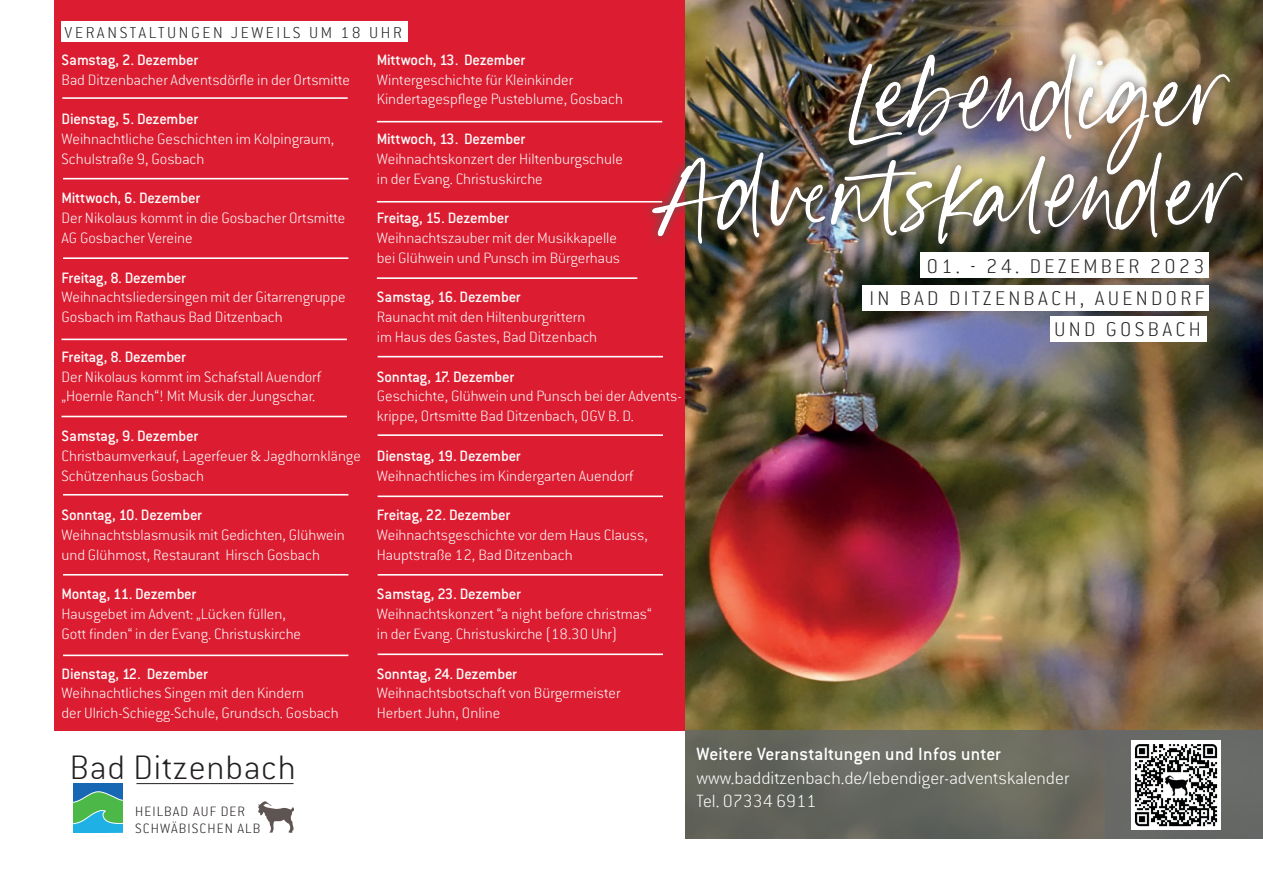
<style>
.page{position:relative;width:1263px;height:893px;background:#fff}
.page>*{position:absolute;margin:0;border:0;box-sizing:border-box;transform-origin:0 0}
.t1{font:108px "Goldney";color:#fff}
.t2{font:200 37.35px "Conduit ITC Pro";letter-spacing:.025em;color:#231f20}
.t3{font:200 21.75px/31px "Conduit ITC Pro";letter-spacing:.15em;color:#231f20;text-align:right}
.t4{font:200 19.5px/23.4px "Conduit ITC Pro";color:#fff}
.t5{font:500 19.5px "Conduit ITC Pro";letter-spacing:.005em;color:#fff}
.t6{font:200 17.4px "Conduit ITC Pro";letter-spacing:.15em;color:#231f20}
.t7{font:200 16.5px/19.8px "Conduit ITC Pro";color:#fcfcfc}
.t8{font:500 16.5px "Conduit ITC Pro";letter-spacing:-.02em;color:#fcfcfc}
.t9{font:200 14.85px/17.9px "Conduit ITC Pro";letter-spacing:.07em;color:#231f20}
</style>
<div class="page">
<img style="left:685px;top:0;width:578px;height:731px">
<div style="left:54px;top:0;width:631px;height:734px;background:#dc1d31"></div>
<div style="left:685px;top:731px;width:421px;height:108px;background:#65665d"></div>
<div style="left:1106px;top:731px;width:157px;height:108px;background:#666969"></div>
<div style="left:43px;top:731px;width:642px;height:115px;background:#fff"></div>
<div style="left:598px;top:130px;width:665px;height:150px;background:#fff;opacity:.95"></div>
<div style="left:705px;top:32px;width:558px;height:150px;background:#fff;opacity:.75"></div>
<div style="left:920px;top:253px;width:289px;height:25px;background:#fff"></div>
<div style="left:62px;top:21px;width:346px;height:21px;background:#fff"></div>
<div style="left:862px;top:285px;width:347px;height:26px;background:#fff"></div>
<div style="left:1051px;top:316px;width:156px;height:26px;background:#fff"></div>
<img style="left:1131px;top:740px;width:89px;height:89px">
<svg style="left:258px;top:801px;width:36px;height:32px"></svg>
<hr style="left:136px;top:783px;width:158px;height:1px;background:#231f20">
<div style="left:73px;top:783px;width:49px;height:49px;background:#1768b4"></div>
<svg style="left:73px;top:791px;width:49px;height:41px;background:#42b08e"></svg>
<hr style="left:62px;top:97px;width:286px;height:2px;background:#fff">
<hr style="left:63px;top:178px;width:285px;height:1px;background:#fff">
<hr style="left:63px;top:257px;width:285px;height:2px;background:#fff">
<hr style="left:62px;top:339px;width:285px;height:1px;background:#fff">
<hr style="left:62px;top:416px;width:285px;height:1px;background:#fff">
<hr style="left:63px;top:494px;width:285px;height:1px;background:#fff">
<hr style="left:63px;top:574px;width:285px;height:2px;background:#fff">
<hr style="left:63px;top:655px;width:285px;height:1px;background:#fff">
<hr style="left:377px;top:121px;width:285px;height:1px;background:#fff">
<hr style="left:377px;top:201px;width:285px;height:2px;background:#fff">
<hr style="left:377px;top:277px;width:260px;height:2px;background:#fff">
<hr style="left:378px;top:356px;width:285px;height:1px;background:#fff">
<hr style="left:378px;top:434px;width:285px;height:2px;background:#fff">
<hr style="left:378px;top:495px;width:285px;height:2px;background:#fff">
<hr style="left:378px;top:574px;width:285px;height:2px;background:#fff">
<hr style="left:378px;top:653px;width:285px;height:2px;background:#fff">
<p class="t6" style="left:65px;top:23px;width:339px">VERANSTALTUNGEN JEWEILS UM 18 UHR</p>
<p class="t8" style="left:62px;top:50px;width:138px">Samstag, 2. Dezember</p>
<p class="t7" style="left:62px;top:70px;width:290px">Bad Ditzenbacher Adventsdörfle in der Ortsmitte</p>
<p class="t8" style="left:62px;top:110px;width:138px">Dienstag, 5. Dezember</p>
<p class="t7" style="left:62px;top:129px;width:274px">Weihnachtliche Geschichten im Kolpingraum,<br>Schulstraße 9, Gosbach</p>
<p class="t8" style="left:62px;top:189px;width:140px">Mittwoch, 6. Dezember</p>
<p class="t7" style="left:62px;top:208px;width:285px">Der Nikolaus kommt in die Gosbacher Ortsmitte<br>AG Gosbacher Vereine</p>
<p class="t8" style="left:62px;top:268px;width:126px">Freitag, 8. Dezember</p>
<p class="t7" style="left:62px;top:288px;width:286px">Weihnachtsliedersingen mit der Gitarrengruppe<br>Gosbach im Rathaus Bad Ditzenbach</p>
<p class="t8" style="left:62px;top:347px;width:126px">Freitag, 8. Dezember</p>
<p class="t7" style="left:62px;top:367px;width:261px">Der Nikolaus kommt im Schafstall Auendorf „Hoernle Ranch“! Mit Musik der Jungschar.</p>
<p class="t8" style="left:62px;top:427px;width:138px">Samstag, 9. Dezember</p>
<p class="t7" style="left:62px;top:446px;width:301px">Christbaumverkauf, Lagerfeuer &amp; Jagdhornklänge<br>Schützenhaus Gosbach</p>
<p class="t8" style="left:62px;top:506px;width:142px">Sonntag, 10. Dezember</p>
<p class="t7" style="left:62px;top:525px;width:285px">Weihnachtsblasmusik mit Gedichten, Glühwein und Glühmost, Restaurant Hirsch Gosbach</p>
<p class="t8" style="left:62px;top:585px;width:136px">Montag, 11. Dezember</p>
<p class="t7" style="left:62px;top:604px;width:241px">Hausgebet im Advent: „Lücken füllen,<br>Gott finden“ in der Evang. Christuskirche</p>
<p class="t8" style="left:62px;top:664px;width:148px">Dienstag, 12. Dezember</p>
<p class="t7" style="left:62px;top:684px;width:279px">Weihnachtliches Singen mit den Kindern<br>der Ulrich-Schiegg-Schule, Grundsch. Gosbach</p>
<h2 class="t2" style="left:70px;top:748px;width:227px">Bad Ditzenbach</h2>
<p class="t9" style="left:135px;top:802px;width:127px">HEILBAD AUF DER<br>SCHWÄBISCHEN ALB</p>
<h1 class="t1" style="left:845px;top:33px;width:391px">Lebendiger</h1>
<p class="t8" style="left:377px;top:50px;width:150px">Mittwoch, 13. Dezember</p>
<p class="t7" style="left:377px;top:70px;width:248px">Wintergeschichte für Kleinkinder<br>Kindertagespflege Pusteblume, Gosbach</p>
<p class="t8" style="left:377px;top:130px;width:150px">Mittwoch, 13. Dezember</p>
<p class="t7" style="left:377px;top:149px;width:247px">Weihnachtskonzert der Hiltenburgschule in der Evang. Christuskirche</p>
<p class="t8" style="left:377px;top:209px;width:134px">Freitag, 15. Dezember</p>
<p class="t7" style="left:377px;top:228px;width:245px">Weihnachtszauber mit der Musikkapelle bei Glühwein und Punsch im Bürgerhaus</p>
<p class="t8" style="left:377px;top:288px;width:146px">Samstag, 16. Dezember</p>
<p class="t7" style="left:377px;top:307px;width:222px">Raunacht mit den Hiltenburgrittern im Haus des Gastes, Bad Ditzenbach</p>
<p class="t8" style="left:377px;top:367px;width:139px">Sonntag, 17. Dezember</p>
<p class="t7" style="left:377px;top:387px;width:306px">Geschichte, Glühwein und Punsch bei der Advents&shy;krippe, Ortsmitte Bad Ditzenbach, OGV B. D.</p>
<p class="t8" style="left:377px;top:446px;width:145px">Dienstag, 19. Dezember</p>
<p class="t7" style="left:377px;top:466px;width:258px">Weihnachtliches im Kindergarten Auendorf</p>
<p class="t8" style="left:377px;top:506px;width:135px">Freitag, 22. Dezember</p>
<p class="t7" style="left:377px;top:525px;width:273px">Weihnachtsgeschichte vor dem Haus Clauss,<br>Hauptstraße 12, Bad Ditzenbach</p>
<p class="t8" style="left:377px;top:585px;width:146px">Samstag, 23. Dezember</p>
<p class="t7" style="left:377px;top:604px;width:276px">Weihnachtskonzert “a night before christmas“ in der Evang. Christuskirche (18.30 Uhr)</p>
<p class="t8" style="left:377px;top:664px;width:142px">Sonntag, 24. Dezember</p>
<p class="t7" style="left:377px;top:684px;width:245px">Weihnachtsbotschaft von Bürgermeister<br>Herbert Juhn, Online</p>
<h1 class="t1" style="left:648px;top:131px;width:601px">Adventskalender</h1>
<h3 class="t3" style="left:927px;top:250px;width:279px">01. - 24. DEZEMBER 2023</h3>
<h3 class="t3" style="left:869px;top:283px;width:336px">IN BAD DITZENBACH, AUENDORF<br>UND GOSBACH</h3>
<p class="t5" style="left:697px;top:743px;width:306px">Weitere Veranstaltungen und Infos unter</p>
<p class="t4" style="left:697px;top:766px;width:374px">www.badditzenbach.de/lebendiger-adventskalender<br>Tel. 07334 6911</p>
</div>
